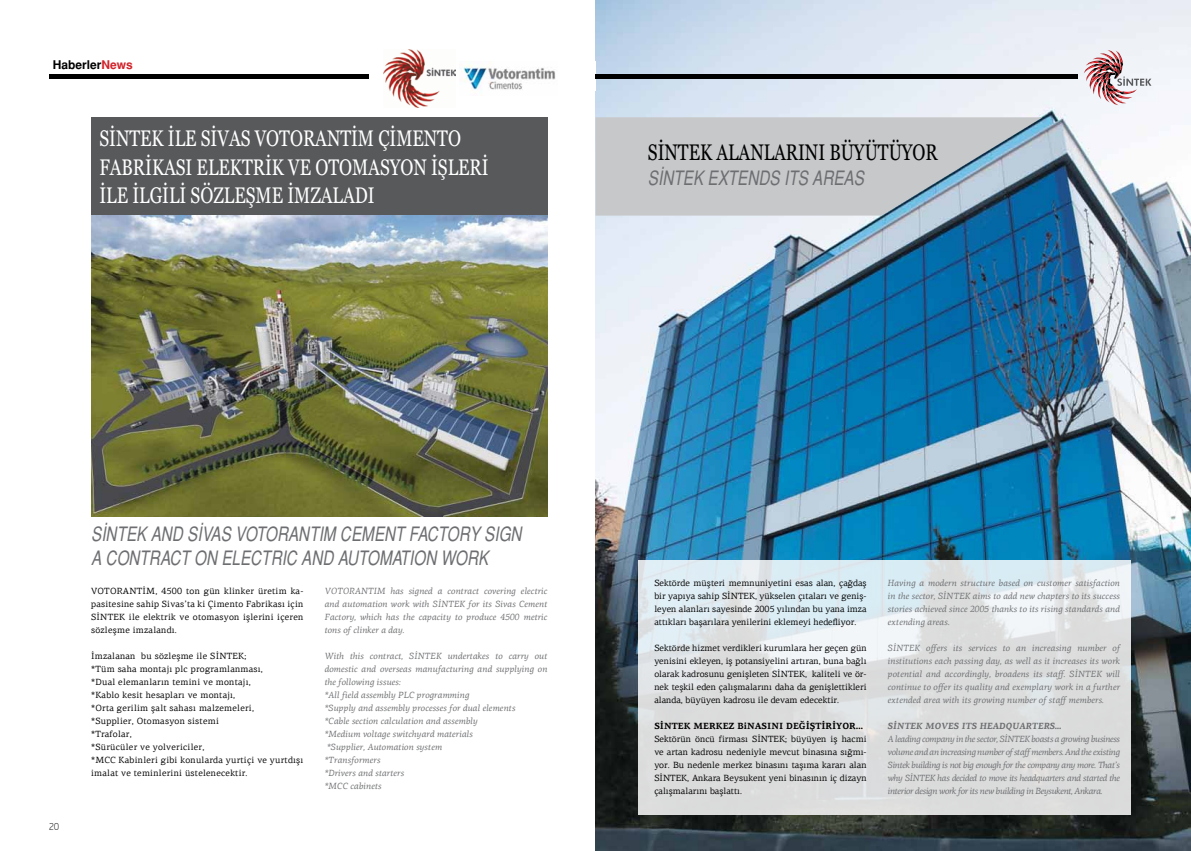
<style>
.page{position:relative;width:1191px;height:851px;background:#fff}
.page>*{position:absolute;margin:0;border:0;box-sizing:border-box;transform-origin:0 0}
.t1{font:22.6px/28.3px "Georgia";color:#fff;scale:.77 1}
.t2{font:22.6px "Georgia";color:#000;scale:.77 1}
.t3{font:italic 19.8px/24.7px "Helvetica Tr";color:#6d6e71;scale:.77 1}
.t4{font:700 12px "Helvetica Tr";color:#000}
.t5{font:italic 9px/13px "PF Agora Serif Pro";color:#6d6e71;text-align:justify}
.t6{font:9px/13px "PF Agora Serif Pro";letter-spacing:.025em;color:#000;text-align:justify}
.t7{font:700 9px "PF Agora Serif Pro";color:#000}
.t8{font:italic 700 9px "PF Agora Serif Pro";color:#6d6e71}
.t9{font:300 9px "Kirvy";color:#000}
.s1{color:#d2232a}
</style>
<div class="page">
<div style="left:49px;top:74px;width:1093px;height:5px;background:#000"></div>
<img style="left:595px;top:0;width:596px;height:850px">
<svg style="left:638px;top:560px;width:492px;height:254px;background:#dde1e3"></svg>
<div style="left:91px;top:117px;width:456px;height:98px;background:#58595b"></div>
<svg style="left:595px;top:117px;width:447px;height:98px;background:#b9c0c6"></svg>
<img style="left:91px;top:215px;width:456px;height:301px">
<div style="left:369px;top:61px;width:226px;height:29px;background:#fff"></div>
<img style="left:459px;top:62px;width:97px;height:30px">
<img style="left:383px;top:50px;width:72px;height:58px">
<div style="left:595px;top:74px;width:483px;height:5px;background:#000"></div>
<svg style="left:1083px;top:50px;width:68px;height:55px"></svg>
<h3 class="t4" style="left:53px;top:57px;width:82px">Haberler<span class="s1">News</span></h3>
<h1 class="t1" style="left:99px;top:125px;width:507px">SİNTEK İLE SİVAS VOTORANTİM ÇİMENTO<br>FABRİKASI ELEKTRİK VE OTOMASYON İŞLERİ<br>İLE İLGİLİ SÖZLEŞME İMZALADI</h1>
<h1 class="t2" style="left:648px;top:139px;width:378px">SİNTEK ALANLARINI BÜYÜTÜYOR</h1>
<h2 class="t3" style="left:648px;top:166px;width:282px">SİNTEK EXTENDS ITS AREAS</h2>
<p class="t9" style="left:49px;top:821px;width:12px">20</p>
<h2 class="t3" style="left:91px;top:521px;width:560px">SİNTEK AND SİVAS VOTORANTIM CEMENT FACTORY SIGN<br>A CONTRACT ON ELECTRIC AND AUTOMATION WORK</h2>
<p class="t6" style="left:91px;top:584px;width:214px">VOTORANTİM, 4500 ton gün klinker üretim ka&shy;pasitesine sahip Sivas’ta ki Çimento Fabrikası için SİNTEK ile elektrik ve otomasyon işlerini içeren sözleşme imzalandı.</p>
<p class="t6" style="left:91px;top:649px;width:214px;text-align:left">İmzalanan bu sözleşme ile SİNTEK;<br>*Tüm saha montajı plc programlanması,<br>*Dual elemanların temini ve montajı,<br>*Kablo kesit hesapları ve montajı,<br>*Orta gerilim şalt sahası malzemeleri,<br>*Supplier, Otomasyon sistemi<br>*Trafolar,<br>*Sürücüler ve yolvericiler,<br>*MCC Kabinleri gibi konularda yurtiçi ve yurtdışı imalat ve teminlerini üstelenecektir.</p>
<p class="t5" style="left:324px;top:584px;width:224px">VOTORANTIM has signed a contract covering electric and automation work with SİNTEK for its Sivas Cement Factory, which has the capacity to produce 4500 metric tons of clinker a day.</p>
<p class="t5" style="left:324px;top:649px;width:224px;text-align:left">With this contract, SİNTEK undertakes to carry out domestic and overseas manufacturing and supplying on the following issues:<br>*All field assembly PLC programming<br>*Supply and assembly processes for dual elements<br>*Cable section calculation and assembly<br>*Medium voltage switchyard materials<br>*Supplier, Automation system<br>*Transformers<br>*Drivers and starters<br>*MCC cabinets</p>
<p class="t6" style="left:654px;top:576px;width:214px">Sektörde müşteri memnuniyetini esas alan, çağdaş bir yapıya sahip SİNTEK, yükselen çıtaları ve geniş&shy;leyen alanları sayesinde 2005 yılından bu yana imza attıkları başarılara yenilerini eklemeyi hedefliyor.</p>
<p class="t6" style="left:654px;top:641px;width:214px">Sektörde hizmet verdikleri kurumlara her geçen gün yenisini ekleyen, iş potansiyelini artıran, buna bağlı olarak kadrosunu genişleten SİNTEK, kaliteli ve ör&shy;nek teşkil eden çalışmalarını daha da genişlettikleri alanda, büyüyen kadrosu ile devam edecektir.</p>
<p class="t7" style="left:654px;top:720px;width:210px">SİNTEK MERKEZ BiNASINI DEĞİŞTİRİYOR…</p>
<p class="t6" style="left:654px;top:732px;width:214px">Sektörün öncü firması SİNTEK; büyüyen iş hacmi ve artan kadrosu nedeniyle mevcut binasına sığmı&shy;yor. Bu nedenle merkez binasını taşıma kararı alan SİNTEK, Ankara Beysukent yeni binasının iç dizayn çalışmalarını başlattı.</p>
<p class="t5" style="left:887px;top:576px;width:234px">Having a modern structure based on customer satisfaction in the sector, SİNTEK aims to add new chapters to its success stories achieved since 2005 thanks to its rising standards and extending areas.</p>
<p class="t5" style="left:887px;top:641px;width:234px">SİNTEK offers its services to an increasing number of institutions each passing day, as well as it increases its work potential and accordingly, broadens its staff. SİNTEK will continue to offer its quality and exemplary work in a further extended area with its growing number of staff members.</p>
<p class="t8" style="left:887px;top:720px;width:176px">SİNTEK MOVES ITS HEADQUARTERS…</p>
<p class="t5" style="left:887px;top:732px;width:234px">A leading company in the sector, SİNTEK boasts a growing business volume and an increasing number of staff members. And the existing Sintek building is not big enough for the company any more. That’s why SİNTEK has decided to move its headquarters and started the interior design work for its new building in Beysukent, Ankara.</p>
</div>
